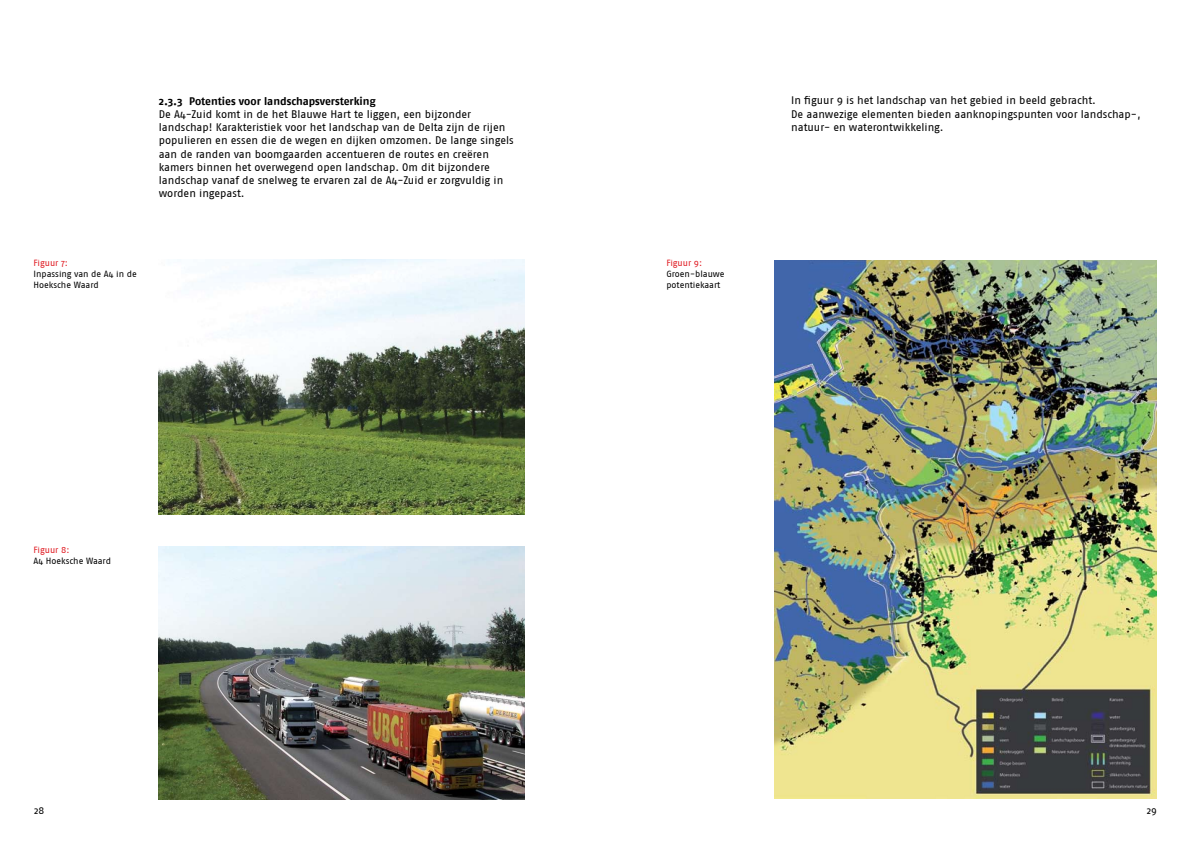
<style>
.page{position:relative;width:1191px;height:842px;background:#fff}
.page>*{position:absolute;margin:0;border:0;box-sizing:border-box;transform-origin:0 0}
.t1{font:11px/13.2px "Fago";letter-spacing:-.005em;color:#000}
.t2{font:700 11px "Fago";letter-spacing:-.005em;color:#000}
.t3{font:10px "Fago";color:#000}
.t4{font:9px/11px "Fago";letter-spacing:-.005em;color:#000}
.t5{font:9px "Fago";color:#e01b22}
</style>
<div class="page">
<img style="left:774px;top:260px;width:382px;height:538px">
<img style="left:159px;top:260px;width:365px;height:254px">
<img style="left:159px;top:546px;width:365px;height:253px">
<p class="t2" style="left:159px;top:95px;width:218px">2.3.3 Potenties voor landschapsversterking</p>
<p class="t1" style="left:159px;top:108px;width:356px">De A4-Zuid komt in de het Blauwe Hart te liggen, een bijzonder landschap! Karakteristiek voor het landschap van de Delta zijn de rijen populieren en essen die de wegen en dijken omzomen. De lange singels aan de randen van boomgaarden accentueren de routes en creëren kamers binnen het overwegend open landschap. Om dit bijzondere landschap vanaf de snelweg te ervaren zal de A4-Zuid er zorgvuldig in worden ingepast.</p>
<p class="t5" style="left:34px;top:258px;width:36px">Figuur 7:</p>
<p class="t4" style="left:34px;top:269px;width:105px">Inpassing van de A4 in de<br>Hoeksche Waard</p>
<p class="t5" style="left:34px;top:544px;width:37px">Figuur 8:</p>
<p class="t4" style="left:34px;top:555px;width:79px">A4 Hoeksche Waard</p>
<p class="t5" style="left:666px;top:258px;width:37px">Figuur 9:</p>
<p class="t4" style="left:666px;top:269px;width:60px">Groen-blauwe potentiekaart</p>
<p class="t1" style="left:791px;top:94px;width:351px">In figuur 9 is het landschap van het gebied in beeld gebracht.<br>De aanwezige elementen bieden aanknopingspunten voor landschap-, natuur- en waterontwikkeling.</p>
<p class="t3" style="left:34px;top:804px;width:12px">28</p>
<p class="t3" style="left:1146px;top:805px;width:12px">29</p>
</div>
